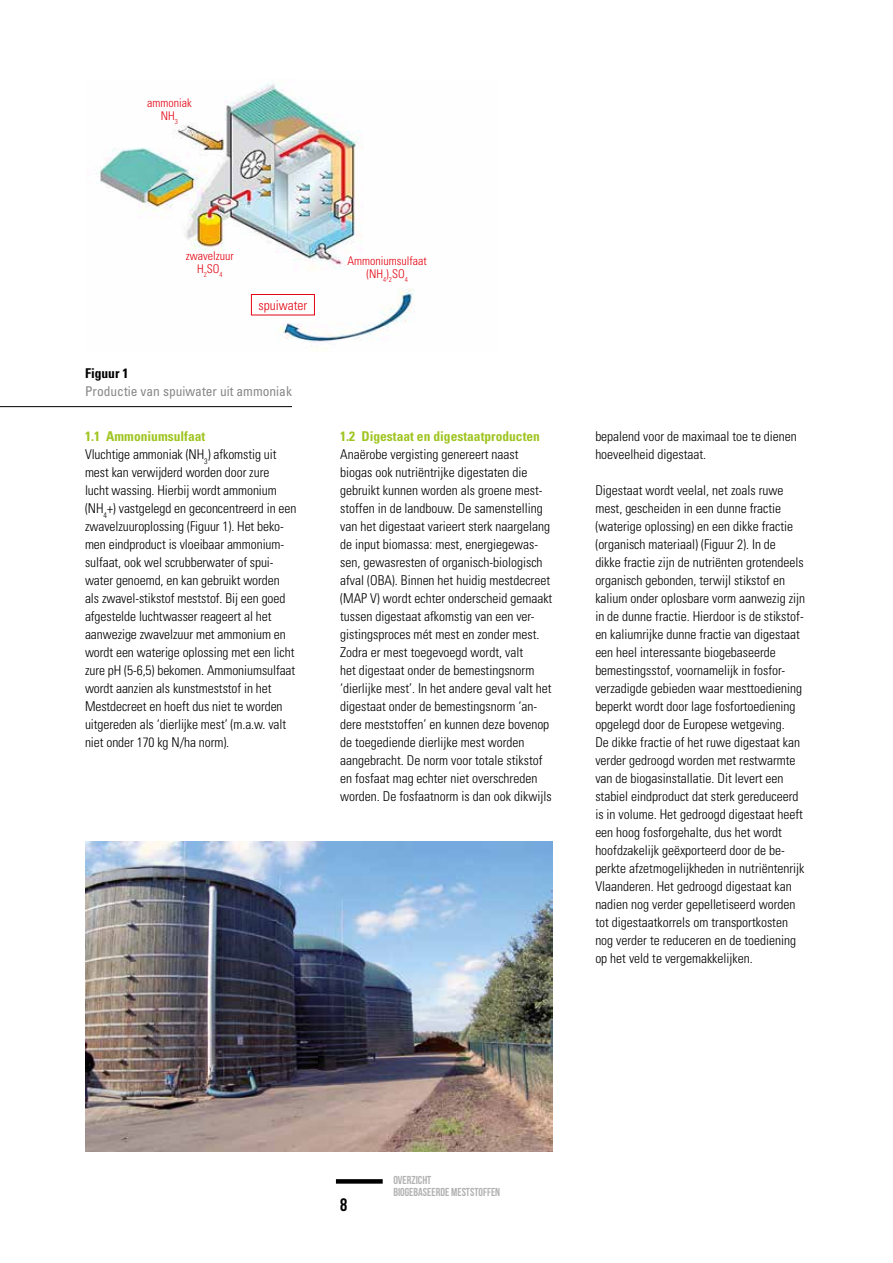
<style>
.page{position:relative;width:893px;height:1263px;background:#fff}
.page>*{position:absolute;margin:0;border:0;box-sizing:border-box;transform-origin:0 0}
.t1{font:18px "Bebas Neue";color:#000}
.t2{font:300 condensed 13.5px/18px "Univers";color:#000}
.t3{font:700 condensed 13.5px "Univers";color:#a0c522}
.t4{font:condensed 13.5px "Univers";color:#878787}
.t5{font:300 condensed 13.5px "Univers";color:#e30613}
.t6{font:700 condensed 13.5px "Univers";color:#000}
.t7{font:300 condensed 12px/13.5px "Univers";color:#e30613;text-align:center}
.t8{font:11.55px/11.6px "Bebas Neue";color:#b3b2b2}
.s1{font-weight:700;color:#a0c522}
</style>
<div class="page">
<div style="left:336px;top:1179px;width:47px;height:5px;background:#000"></div>
<hr style="left:0;top:406px;width:292px;height:1px;background:#000">
<img style="left:85px;top:842px;width:468px;height:310px">
<img style="left:96px;top:83px;width:319px;height:263px">
<div style="left:251px;top:294px;width:64px;height:21px;border:1px solid #e30613"></div>
<p class="t7" style="left:147px;top:96px;width:46px">ammoniak<br>NH<sub>3</sub></p>
<p class="t7" style="left:186px;top:249px;width:49px">zwavelzuur<br>H<sub>2</sub>SO<sub>4</sub></p>
<p class="t5" style="left:259px;top:297px;width:50px">spuiwater</p>
<p class="t6" style="left:85px;top:365px;width:45px">Figuur 1</p>
<p class="t4" style="left:85px;top:383px;width:208px">Productie van spuiwater uit ammoniak</p>
<p class="t2" style="left:85px;top:427px;width:213px"><span class="s1">1.1 Ammoniumsulfaat<br></span>Vluchtige ammoniak (NH<sub>3</sub>) afkomstig uit mest kan verwijderd worden door zure lucht wassing. Hierbij wordt ammonium (NH<sub>4</sub>+) vastgelegd en geconcentreerd in een zwavelzuuroplossing (Figuur 1). Het beko&shy;men eindproduct is vloeibaar ammonium&shy;sulfaat, ook wel scrubberwater of spui&shy;water genoemd, en kan gebruikt worden als zwavel-stikstof meststof. Bij een goed afgestelde luchtwasser reageert al het aanwezige zwavelzuur met ammonium en wordt een waterige oplossing met een licht zure pH (5-6,5) bekomen. Ammoniumsulfaat wordt aanzien als kunstmeststof in het Mestdecreet en hoeft dus niet te worden uitgereden als ‘dierlijke mest’ (m.a.w. valt niet onder 170 kg N/ha norm).</p>
<p class="t7" style="left:347px;top:254px;width:81px">Ammoniumsulfaat (NH<sub>4</sub>)<sub>2</sub>SO<sub>4</sub></p>
<p class="t3" style="left:340px;top:428px;width:201px">1.2 Digestaat en digestaatproducten</p>
<p class="t2" style="left:340px;top:445px;width:214px">Anaërobe vergisting genereert naast biogas ook nutriëntrijke digestaten die gebruikt kunnen worden als groene mest&shy;stoffen in de landbouw. De samenstelling van het digestaat varieert sterk naargelang de input biomassa: mest, energiegewas&shy;sen, gewasresten of organisch-biologisch afval (OBA). Binnen het huidig mestdecreet (MAP V) wordt echter onderscheid gemaakt tussen digestaat afkomstig van een ver&shy;gistingsproces mét mest en zonder mest.<br>Zodra er mest toegevoegd wordt, valt<br>het digestaat onder de bemestingsnorm ‘dierlijke mest’. In het andere geval valt het digestaat onder de bemestingsnorm ‘an&shy;dere meststoffen’ en kunnen deze bovenop de toegediende dierlijke mest worden aangebracht. De norm voor totale stikstof en fosfaat mag echter niet overschreden worden. De fosfaatnorm is dan ook dikwijls</p>
<p class="t2" style="left:595px;top:427px;width:203px">bepalend voor de maximaal toe te dienen hoeveelheid digestaat.</p>
<p class="t2" style="left:595px;top:481px;width:211px">Digestaat wordt veelal, net zoals ruwe mest, gescheiden in een dunne fractie (waterige oplossing) en een dikke fractie (organisch materiaal) (Figuur 2). In de<br>dikke fractie zijn de nutriënten grotendeels organisch gebonden, terwijl stikstof en kalium onder oplosbare vorm aanwezig zijn in de dunne fractie. Hierdoor is de stikstof&shy;en kaliumrijke dunne fractie van digestaat een heel interessante biogebaseerde bemestingsstof, voornamelijk in fosfor&shy;verzadigde gebieden waar mesttoediening beperkt wordt door lage fosfortoediening opgelegd door de Europese wetgeving.<br>De dikke fractie of het ruwe digestaat kan verder gedroogd worden met restwarmte van de biogasinstallatie. Dit levert een stabiel eindproduct dat sterk gereduceerd is in volume. Het gedroogd digestaat heeft een hoog fosforgehalte, dus het wordt hoofdzakelijk geëxporteerd door de be&shy;perkte afzetmogelijkheden in nutriëntenrijk Vlaanderen. Het gedroogd digestaat kan nadien nog verder gepelletiseerd worden tot digestaatkorrels om transportkosten nog verder te reduceren en de toediening op het veld te vergemakkelijken.</p>
<h1 class="t1" style="left:340px;top:1194px;width:9px">8</h1>
<p class="t8" style="left:393px;top:1174px;width:108px">OVERZICHT<br>BIOGEBASEERDE MESTSTOFFEN</p>
</div>
